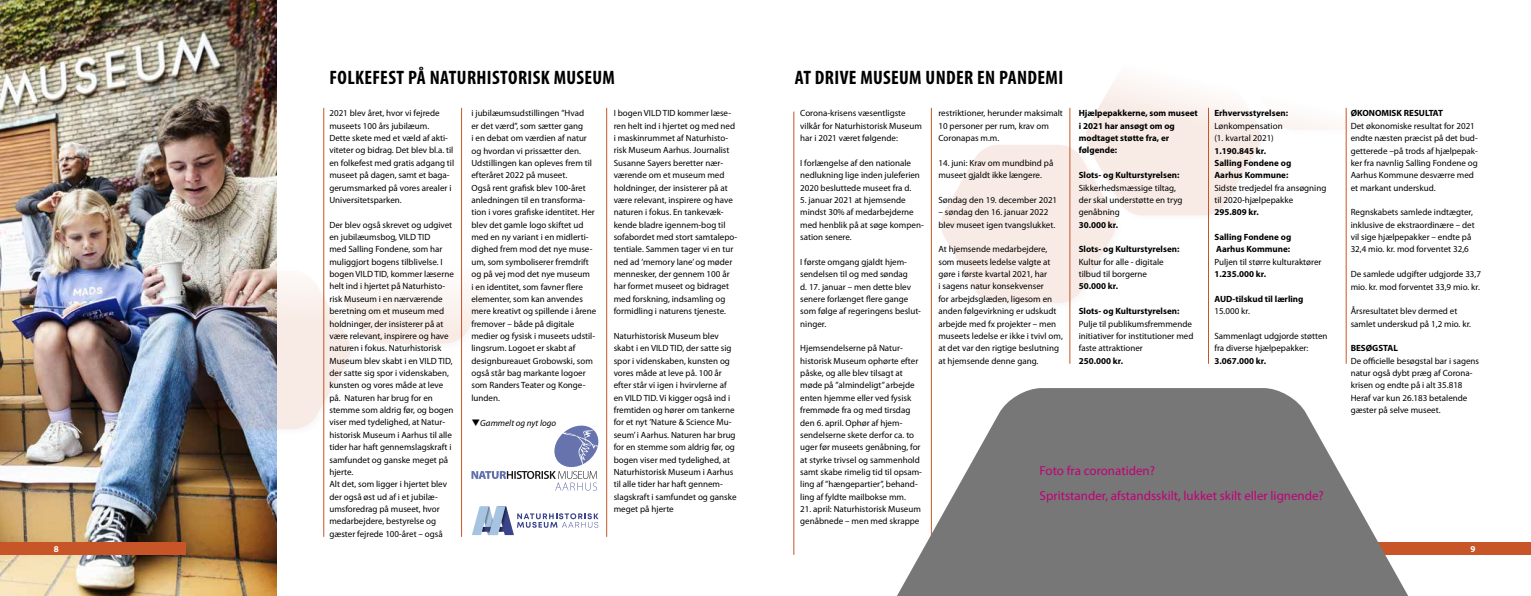
<style>
.page{position:relative;width:1531px;height:596px;background:#fff}
.page>*{position:absolute;margin:0;border:0;box-sizing:border-box;transform-origin:0 0}
.t1{font:700 condensed 19.5px "Myriad Pro";letter-spacing:.02em;color:#000}
.t2{font:13px/24.7px "Myriad Pro";color:#c10077}
.t3{font:9px/12.3px "Myriad Pro";color:#000}
.t4{font:700 9px/12.3px "Myriad Pro";color:#000}
.t5{font:italic 9px "Myriad Pro";color:#000}
.t6{font:700 9px "Myriad Pro";color:#fff}
</style>
<div class="page">
<img style="left:0;top:0;width:276px;height:595px">
<hr style="left:461px;top:108px;width:1px;height:428px;background:#c85527">
<hr style="left:606px;top:108px;width:1px;height:428px;background:#c85527">
<hr style="left:793px;top:111px;width:1px;height:443px;background:#c85527">
<hr style="left:931px;top:108px;width:1px;height:446px;background:#c85527">
<hr style="left:1069px;top:108px;width:1px;height:255px;background:#c85527">
<hr style="left:1208px;top:108px;width:1px;height:255px;background:#c85527">
<hr style="left:1346px;top:108px;width:1px;height:255px;background:#c85527">
<hr style="left:323px;top:108px;width:1px;height:428px;background:#c85527">
<div style="left:173px;top:268px;width:185px;height:169px;background:#000;opacity:.25"></div>
<div style="left:325px;top:182px;width:185px;height:170px;background:#fff"></div>
<img style="left:175px;top:185px;width:313px;height:244px">
<div style="left:938px;top:142px;width:185px;height:169px;background:#fff"></div>
<svg style="left:941px;top:78px;width:406px;height:225px"></svg>
<div style="left:0;top:541px;width:186px;height:13px;background:#c85527"></div>
<div style="left:1345px;top:541px;width:186px;height:13px;background:#c85527"></div>
<img style="left:500px;top:470px;width:97px;height:8px">
<svg style="left:554px;top:425px;width:44px;height:42px"></svg>
<svg style="left:472px;top:506px;width:126px;height:28px"></svg>
<svg style="left:897px;top:388px;width:528px;height:207px;fill:#777"></svg>
<h1 class="t1" style="left:330px;top:66px;width:287px">FOLKEFEST PÅ NATURHISTORISK MUSEUM</h1>
<h1 class="t1" style="left:795px;top:66px;width:270px">AT DRIVE MUSEUM UNDER EN PANDEMI</h1>
<p class="t3" style="left:800px;top:107px;width:123px">Corona-krisens væsentligste vilkår for Naturhistorisk Museum har i 2021 været følgende:</p>
<p class="t3" style="left:800px;top:156px;width:121px">I forlængelse af den nationale nedlukning lige inden juleferien<br>2020 besluttede museet fra d.</p>
<p class="t3" style="left:800px;top:193px;width:125px">5. januar 2021 at hjemsende mindst 30% af medarbejderne med henblik på at søge kompen&shy;sation senere.</p>
<p class="t3" style="left:800px;top:255px;width:122px">I første omgang gjaldt hjem&shy;sendelsen til og med søndag<br>d. 17. januar – men dette blev senere forlænget flere gange som følge af regeringens beslut&shy;ninger.</p>
<p class="t3" style="left:800px;top:342px;width:123px">Hjemsendelserne på Natur&shy;historisk Museum ophørte efter påske, og alle blev tilsagt at møde på ”almindeligt” arbejde enten hjemme eller ved fysisk fremmøde fra og med tirsdag den 6. april. Ophør af hjem&shy;sendelserne skete derfor ca. to uger før museets genåbning, for at styrke trivsel og sammenhold samt skabe rimelig tid til opsam&shy;ling af ”hængepartier”, behand&shy;ling af fyldte mailbokse mm.</p>
<p class="t3" style="left:800px;top:502px;width:122px">21. april: Naturhistorisk Museum genåbnede – men med skrappe</p>
<p class="t3" style="left:329px;top:107px;width:126px">2021 blev året, hvor vi fejrede museets 100 års jubilæum.<br>Dette skete med et væld af akti&shy;viteter og bidrag. Det blev bl.a. til en folkefest med gratis adgang til museet på dagen, samt et baga&shy;gerumsmarked på vores arealer i<br>Universitetsparken.</p>
<p class="t3" style="left:329px;top:218px;width:126px">Der blev også skrevet og udgivet en jubilæumsbog, VILD TID<br>med Salling Fondene, som har muliggjort bogens tilblivelse. I bogen VILD TID, kommer læserne helt ind i hjertet på Naturhisto&shy;risk Museum i en nærværende beretning om et museum med holdninger, der insisterer på at være relevant, inspirere og have naturen i fokus. Naturhistorisk<br>Museum blev skabt i en VILD TID, der satte sig spor i videnskaben, kunsten og vores måde at leve på. Naturen har brug for en stemme som aldrig før, og bogen viser med tydelighed, at Natur&shy;historisk Museum i Aarhus til alle tider har haft gennemslagskraft i samfundet og ganske meget på hjerte.<br>Alt det, som ligger i hjertet blev der også øst ud af i et jubilæ&shy;umsforedrag på museet, hvor medarbejdere, bestyrelse og gæster fejrede 100-året – også</p>
<p class="t4" style="left:1079px;top:107px;width:121px">Hjælpepakkerne, som museet i 2021 har ansøgt om og modtaget støtte fra, er følgende:</p>
<p class="t4" style="left:1079px;top:168px;width:102px">Slots- og Kulturstyrelsen:</p>
<p class="t3" style="left:1079px;top:181px;width:105px">Sikkerhedsmæssige tiltag, der skal understøtte en tryg genåbning</p>
<p class="t4" style="left:1079px;top:218px;width:41px">30.000 kr.</p>
<p class="t4" style="left:1079px;top:243px;width:102px">Slots- og Kulturstyrelsen:</p>
<p class="t3" style="left:1079px;top:255px;width:86px">Kultur for alle - digitale tilbud til borgerne</p>
<p class="t4" style="left:1079px;top:280px;width:41px">50.000 kr.</p>
<p class="t4" style="left:1079px;top:304px;width:102px">Slots- og Kulturstyrelsen:</p>
<p class="t3" style="left:1079px;top:317px;width:116px">Pulje til publikumsfremmende initiativer for institutioner med faste attraktioner</p>
<p class="t4" style="left:1079px;top:354px;width:46px">250.000 kr.</p>
<p class="t3" style="left:938px;top:107px;width:126px">restriktioner, herunder maksimalt<br>10 personer per rum, krav om<br>Coronapas m.m.</p>
<p class="t3" style="left:938px;top:156px;width:116px">14. juni: Krav om mundbind på museet gjaldt ikke længere.</p>
<p class="t3" style="left:938px;top:193px;width:120px">Søndag den 19. december 2021</p>
<p class="t3" style="left:938px;top:206px;width:118px">– søndag den 16. januar 2022 blev museet igen tvangslukket.</p>
<p class="t3" style="left:938px;top:243px;width:126px">At hjemsende medarbejdere, som museets ledelse valgte at gøre i første kvartal 2021, har<br>i sagens natur konsekvenser<br>for arbejdsglæden, ligesom en anden følgevirkning er udskudt arbejde med fx projekter – men museets ledelse er ikke i tvivl om, at det var den rigtige beslutning at hjemsende denne gang.</p>
<p class="t3" style="left:614px;top:107px;width:125px">I bogen VILD TID kommer læse&shy;ren helt ind i hjertet og med ned i maskinrummet af Naturhisto&shy;risk Museum Aarhus. Journalist<br>Susanne Sayers beretter nær&shy;værende om et museum med holdninger, der insisterer på at være relevant, inspirere og have naturen i fokus. En tankevæk&shy;kende bladre igennem-bog til sofabordet med stort samtalepo&shy;tentiale. Sammen tager vi en tur ned ad ’memory lane’ og møder mennesker, der gennem 100 år har formet museet og bidraget med forskning, indsamling og formidling i naturens tjeneste.</p>
<p class="t3" style="left:614px;top:329px;width:124px">Naturhistorisk Museum blev skabt i en VILD TID, der satte sig spor i videnskaben, kunsten og vores måde at leve på. 100 år efter står vi igen i hvirvlerne af en VILD TID. Vi kigger også ind i fremtiden og hører om tankerne for et nyt ’Nature &amp; Science Mu&shy;seum’ i Aarhus. Naturen har brug for en stemme som aldrig før, og bogen viser med tydelighed, at<br>Naturhistorisk Museum i Aarhus til alle tider har haft gennem&shy;slagskraft i samfundet og ganske meget på hjerte</p>
<p class="t4" style="left:1214px;top:107px;width:75px">Erhvervsstyrelsen:</p>
<p class="t3" style="left:1214px;top:119px;width:70px">Lønkompensation (1. kvartal 2021)</p>
<p class="t4" style="left:1214px;top:144px;width:78px">1.190.845 kr.<br>Salling Fondene og<br>Aarhus Kommune:</p>
<p class="t3" style="left:1214px;top:181px;width:113px">Sidste tredjedel fra ansøgning til 2020-hjælpepakke</p>
<p class="t4" style="left:1214px;top:206px;width:46px">295.809 kr.</p>
<p class="t4" style="left:1214px;top:230px;width:78px">Salling Fondene og<br>Aarhus Kommune:</p>
<p class="t3" style="left:1214px;top:255px;width:109px">Puljen til større kulturaktører</p>
<p class="t4" style="left:1214px;top:267px;width:53px">1.235.000 kr.</p>
<p class="t4" style="left:1214px;top:292px;width:91px">AUD-tilskud til lærling</p>
<p class="t3" style="left:1214px;top:305px;width:37px">15.000 kr.</p>
<p class="t3" style="left:1214px;top:329px;width:115px">Sammenlagt udgjorde støtten fra diverse hjælpepakker:</p>
<p class="t4" style="left:1214px;top:354px;width:53px">3.067.000 kr.</p>
<p class="t3" style="left:471px;top:107px;width:126px">i jubilæumsudstillingen ”Hvad<br>er det værd”, som sætter gang<br>i en debat om værdien af natur og hvordan vi prissætter den.<br>Udstillingen kan opleves frem til efteråret 2022 på museet.<br>Også rent grafisk blev 100-året anledningen til en transforma&shy;tion i vores grafiske identitet. Her blev det gamle logo skiftet ud med en ny variant i en midlerti&shy;dighed frem mod det nye muse&shy;um, som symboliserer fremdrift og på vej mod det nye museum<br>i en identitet, som favner flere elementer, som kan anvendes mere kreativt og spillende i årene fremover – både på digitale medier og fysisk i museets udstil&shy;lingsrum. Logoet er skabt af designbureauet Grobowski, som også står bag markante logoer som Randers Teater og Konge&shy;lunden.</p>
<p class="t5" style="left:471px;top:416px;width:86px">❑Gammelt og nyt logo</p>
<h2 class="t2" style="left:1039px;top:458px;width:286px">Foto fra coronatiden?<br>Spritstander, afstandsskilt, lukket skilt eller lignende?</h2>
<p class="t4" style="left:1350px;top:107px;width:94px">ØKONOMISK RESULTAT</p>
<p class="t3" style="left:1350px;top:119px;width:129px">Det økonomiske resultat for 2021 endte næsten præcist på det bud&shy;getterede –på trods af hjælpepak&shy;ker fra navnlig Salling Fondene og<br>Aarhus Kommune desværre med et markant underskud.</p>
<p class="t3" style="left:1350px;top:206px;width:126px">Regnskabets samlede indtægter, inklusive de ekstraordinære – det vil sige hjælpepakker – endte på<br>32,4 mio. kr. mod forventet 32,6</p>
<p class="t3" style="left:1350px;top:267px;width:132px">De samlede udgifter udgjorde 33,7 mio. kr. mod forventet 33,9 mio. kr.</p>
<p class="t3" style="left:1350px;top:305px;width:122px">Årsresultatet blev dermed et samlet underskud på 1,2 mio. kr.</p>
<p class="t4" style="left:1350px;top:341px;width:49px">BESØGSTAL</p>
<p class="t3" style="left:1350px;top:354px;width:130px">De officielle besøgstal bar i sagens natur også dybt præg af Corona&shy;krisen og endte på i alt 35.818<br>Heraf var kun 26.183 betalende gæster på selve museet.</p>
<p class="t6" style="left:54px;top:542px;width:6px">8</p>
<p class="t6" style="left:1470px;top:542px;width:6px">9</p>
</div>
